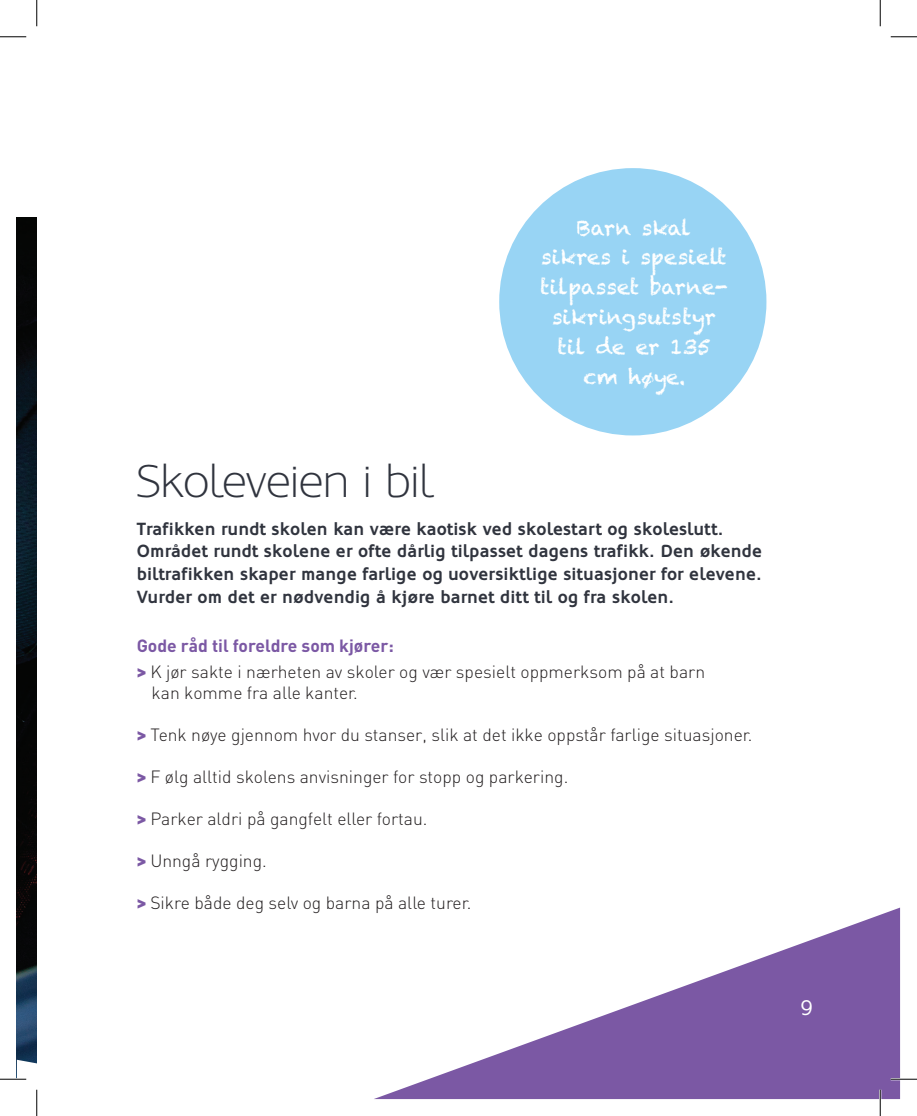
<style>
.page{position:relative;width:917px;height:1116px;background:#fff}
.page>*{position:absolute;margin:0;border:0;box-sizing:border-box;transform-origin:0 0}
.t1{font:300 45.5px "Oblik";color:#30343e}
.t2{font:21px/29.8px "Chalkduster";color:#fff;text-align:center}
.t3{font:21px "Chalkduster";letter-spacing:-.02em;color:#fff}
.t4{font:21px "Oblik";color:#fff}
.t5{font:300 17.5px "DIN";color:#231f20}
.t6{font:700 17.5px/22.8px "Oblik";letter-spacing:.01em;color:#30343e}
.t7{font:700 17.5px "DIN";color:#7b58a4}
.s1{font-weight:900;color:#7b58a4}
</style>
<div class="page">
<img style="left:17px;top:278px;width:20px;height:781px">
<svg style="left:377px;top:907px;width:523px;height:191px"></svg>
<div style="left:499px;top:168px;width:267px;height:267px;background:#98d4f4;border-radius:50%"></div>
<hr style="left:891px;top:1077px;width:26px;height:3px;background:#fff">
<hr style="left:879px;top:1089px;width:2px;height:26px;background:#fff">
<svg style="left:891px;top:36px;width:26px;height:1px"></svg>
<svg style="left:891px;top:1078px;width:26px;height:1px"></svg>
<svg style="left:0;top:0;width:37px;height:278px"></svg>
<svg style="left:0;top:1059px;width:38px;height:56px"></svg>
<svg style="left:880px;top:0;width:1px;height:26px"></svg>
<svg style="left:880px;top:1089px;width:1px;height:26px"></svg>
<p class="t3" style="left:577px;top:215px;width:116px">Barn skal</p>
<p class="t2" style="left:541px;top:242px;width:187px">sikres i spesielt</p>
<p class="t2" style="left:540px;top:272px;width:189px">tilpasset barne-</p>
<p class="t2" style="left:552px;top:302px;width:165px">sikringsutstyr</p>
<p class="t2" style="left:557px;top:331px;width:155px">til de er 135 cm høye.</p>
<p class="t1" style="left:137px;top:455px;width:298px">Skoleveien i bil</p>
<p class="t6" style="left:137px;top:517px;width:627px">Trafikken rundt skolen kan være kaotisk ved skolestart og skoleslutt.<br>Området rundt skolene er ofte dårlig tilpasset dagens trafikk. Den økende biltrafikken skaper mange farlige og uoversiktlige situasjoner for elevene.<br>Vurder om det er nødvendig å kjøre barnet ditt til og fra skolen.</p>
<p class="t7" style="left:137px;top:634px;width:258px">Gode råd til foreldre som kjører:</p>
<p class="t5" style="left:137px;top:660px;width:570px"><span class="s1">&gt;</span> K jør sakte i nærheten av skoler og vær spesielt oppmerksom på at barn</p>
<p class="t5" style="left:152px;top:681px;width:208px">kan komme fra alle kanter.</p>
<p class="t5" style="left:137px;top:723px;width:617px"><span class="s1">&gt;</span> Tenk nøye gjennom hvor du stanser, slik at det ikke oppstår farlige situasjoner.</p>
<p class="t5" style="left:137px;top:765px;width:433px"><span class="s1">&gt;</span> F ølg alltid skolens anvisninger for stopp og parkering.</p>
<p class="t5" style="left:137px;top:807px;width:292px"><span class="s1">&gt;</span> Parker aldri på gangfelt eller fortau.</p>
<p class="t5" style="left:137px;top:849px;width:132px"><span class="s1">&gt;</span> Unngå rygging.</p>
<p class="t5" style="left:137px;top:891px;width:336px"><span class="s1">&gt;</span> Sikre både deg selv og barna på alle turer.</p>
<p class="t4" style="left:801px;top:995px;width:13px">9</p>
</div>
